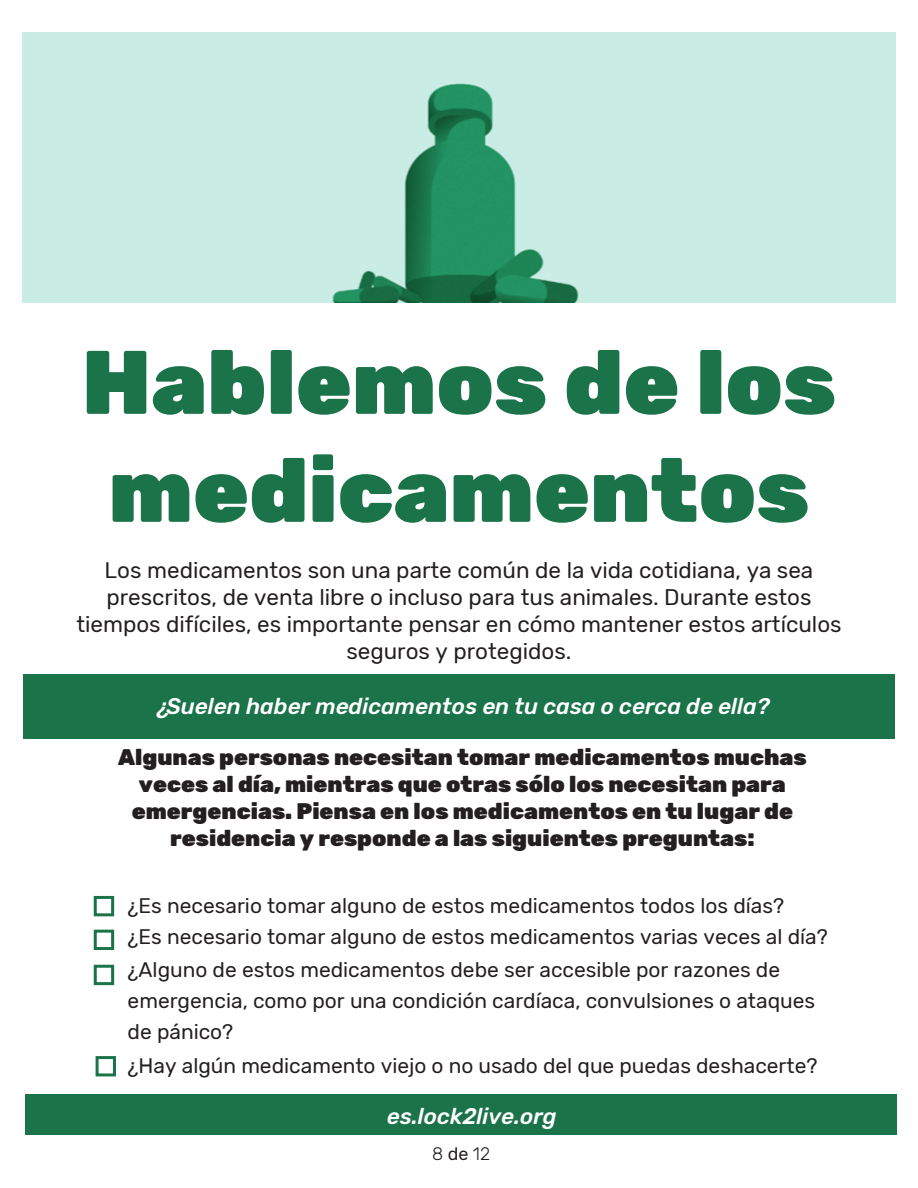
<style>
.page{position:relative;width:918px;height:1188px;background:#fff}
.page>*{position:absolute;margin:0;border:0;box-sizing:border-box;transform-origin:0 0}
.t1{font:900 90px/108px "Rubik";color:#1b7349}
.t2{font:22.5px/27px "Rubik";color:#231f20;text-align:center}
.t3{font:900 22.5px/27px "Rubik";color:#231f20;text-align:center}
.t4{font:italic 500 22.5px "Rubik";color:#fff}
.t5{font:21px/30.8px "Rubik";color:#231f20}
.t6{font:300 18px "Rubik";color:#231f20}
.s1{font-weight:400}
</style>
<div class="page">
<div style="left:24px;top:674px;width:871px;height:65px;background:#1b7349"></div>
<img style="left:23px;top:33px;width:872px;height:270px">
<div style="left:94px;top:896px;width:20px;height:20px;border:3px solid #1b7349"></div>
<div style="left:94px;top:930px;width:20px;height:20px;border:3px solid #1b7349"></div>
<div style="left:94px;top:965px;width:20px;height:20px;border:3px solid #1b7349"></div>
<div style="left:96px;top:1056px;width:20px;height:20px;border:3px solid #1b7349"></div>
<div style="left:26px;top:1094px;width:871px;height:41px;background:#1b7349"></div>
<p class="t1" style="left:82px;top:331px;width:756px">Hablemos de los medicamentos</p>
<p class="t2" style="left:76px;top:557px;width:767px">Los medicamentos son una parte común de la vida cotidiana, ya sea prescritos, de venta libre o incluso para tus animales. Durante estos tiempos difíciles, es importante pensar en cómo mantener estos artículos seguros y protegidos.</p>
<p class="t4" style="left:154px;top:693px;width:617px">¿Suelen haber medicamentos en tu casa o cerca de ella?</p>
<p class="t3" style="left:118px;top:745px;width:690px">Algunas personas necesitan tomar medicamentos muchas veces al día, mientras que otras sólo los necesitan para emergencias. Piensa en los medicamentos en tu lugar de residencia y responde a las siguientes preguntas:</p>
<p class="t5" style="left:128px;top:891px;width:702px">¿Es necesario tomar alguno de estos medicamentos todos los días?<br>¿Es necesario tomar alguno de estos medicamentos varias veces al día?</p>
<p class="t5" style="left:128px;top:955px;width:689px">¿Alguno de estos medicamentos debe ser accesible por razones de emergencia, como por una condición cardíaca, convulsiones o ataques de pánico?</p>
<p class="t5" style="left:128px;top:1051px;width:691px">¿Hay algún medicamento viejo o no usado del que puedas deshacerte?</p>
<p class="t4" style="left:387px;top:1103px;width:171px">es.lock2live.org</p>
<p class="t6" style="left:432px;top:1144px;width:59px">8 <span class="s1">de</span> 12</p>
</div>
